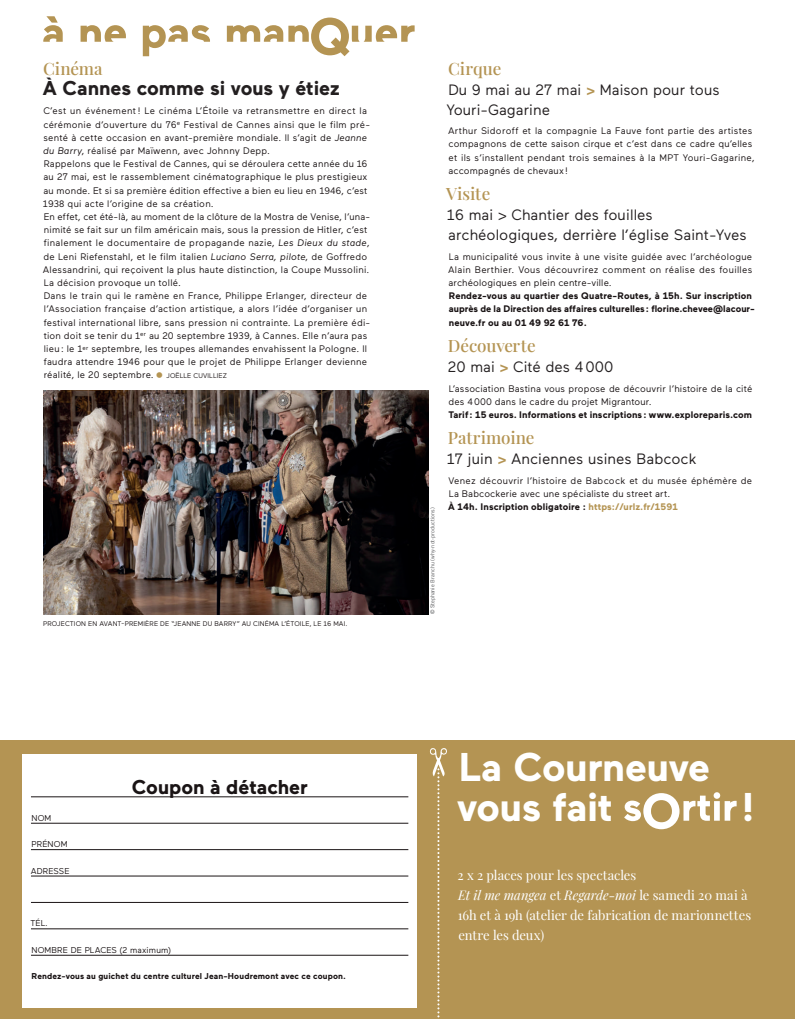
<style>
.page{position:relative;width:795px;height:1019px;background:#fff}
.page>*{position:absolute;margin:0;border:0;box-sizing:border-box;transform-origin:0 0}
.t1{font:700 40px/39.6px "Maax";letter-spacing:-.01em;color:#fff}
.t2{font:700 20px "Maax";color:#231f20}
.t3{font:700 20px "Maax";color:#1a1415}
.t4{font:600 17px "Playfair Display";color:#b49453}
.t5{font:15px/20px "Maax";color:#231f20}
.t6{font:13px/19.8px "Playfair Display";letter-spacing:-.005em;color:#fff}
.t7{font:9.5px/13.2px "Maax";letter-spacing:.025em;color:#1a1415}
.t8{font:700 9.5px/13.2px "Maax";letter-spacing:.005em;color:#1a1415}
.t9{font:700 8.5px "Maax";letter-spacing:.015em;color:#1a1415}
.t10{font:8.5px "Maax";letter-spacing:.015em;color:#1a1415}
.t11{font:6.8px "Maax";letter-spacing:.015em;color:#1a1415}
.t12{font:5.5px "Trade Gothic";letter-spacing:.005em;color:#57585a}
.s1{font-style:italic}
.s2{font-weight:500;color:#b49453}
.s3{font-weight:700}
.s4{font-weight:700;color:#b49453}
</style>
<div class="page">
<div style="left:0;top:741px;width:794px;height:278px;background:#b49453"></div>
<div style="left:22px;top:754px;width:394px;height:253px;background:#fff"></div>
<hr style="left:31px;top:796px;width:377px;height:1px;background:#1a1415">
<hr style="left:31px;top:823px;width:377px;height:1px;background:#1a1415">
<hr style="left:31px;top:849px;width:377px;height:1px;background:#1a1415">
<hr style="left:31px;top:876px;width:377px;height:1px;background:#1a1415">
<hr style="left:31px;top:902px;width:377px;height:1px;background:#1a1415">
<hr style="left:31px;top:928px;width:377px;height:1px;background:#1a1415">
<hr style="left:31px;top:955px;width:377px;height:1px;background:#1a1415">
<svg style="left:624px;top:792px;width:112px;height:37px"></svg>
<svg style="left:430px;top:748px;width:17px;height:270px"></svg>
<svg style="left:43px;top:16px;width:371px;height:40px"></svg>
<img style="left:43px;top:390px;width:385px;height:225px">
<h3 class="t4" style="left:43px;top:57px;width:61px">Cinéma</h3>
<h2 class="t2" style="left:43px;top:77px;width:299px">À Cannes comme si vous y étiez</h2>
<p class="t7" style="left:43px;top:105px;width:329px">C’est un événement ! Le cinéma L’Étoile va retransmettre en direct la cérémonie d’ouverture du 76<sup>e</sup> Festival de Cannes ainsi que le film pré&shy;senté à cette occasion en avant-première mondiale. Il s’agit de <span class="s1">Jeanne du Barry</span>, réalisé par Maïwenn, avec Johnny Depp.<br>Rappelons que le Festival de Cannes, qui se déroulera cette année du 16 au 27 mai, est le rassemblement cinématographique le plus prestigieux au monde. Et si sa première édition effective a bien eu lieu en 1946, c’est 1938 qui acte l’origine de sa création.<br>En effet, cet été-là, au moment de la clôture de la Mostra de Venise, l’una&shy;nimité se fait sur un film américain mais, sous la pression de Hitler, c’est finalement le documentaire de propagande nazie, <span class="s1">Les Dieux du stade</span>, de Leni Riefenstahl, et le film italien <span class="s1">Luciano Serra, pilote</span>, de Goffredo Alessandrini, qui reçoivent la plus haute distinction, la Coupe Mussolini.<br>La décision provoque un tollé.<br>Dans le train qui le ramène en France, Philippe Erlanger, directeur de l’Association française d’action artistique, a alors l’idée d’organiser un festival international libre, sans pression ni contrainte. La première édi&shy;tion doit se tenir du 1<sup>er</sup> au 20 septembre 1939, à Cannes. Elle n’aura pas lieu : le 1<sup>er</sup> septembre, les troupes allemandes envahissent la Pologne. Il faudra attendre 1946 pour que le projet de Philippe Erlanger devienne réalité, le 20 septembre.</p>
<p class="t11" style="left:166px;top:372px;width:62px">JOËLLE CUVILLIEZ</p>
<p class="t11" style="left:43px;top:619px;width:306px">PROJECTION EN AVANT-PREMIÈRE DE “JEANNE DU BARRY” AU CINÉMA L’ÉTOILE, LE 16 MAI.</p>
<p class="t10" style="left:31px;top:813px;width:21px">NOM</p>
<p class="t10" style="left:31px;top:839px;width:37px">PRÉNOM</p>
<p class="t10" style="left:31px;top:866px;width:40px">ADRESSE</p>
<h2 class="t3" style="left:132px;top:776px;width:177px">Coupon à détacher</h2>
<p class="t10" style="left:30px;top:919px;width:19px">TÉL.</p>
<p class="t10" style="left:31px;top:945px;width:141px">NOMBRE DE PLACES (2 maximum)</p>
<p class="t9" style="left:32px;top:971px;width:316px">Rendez-vous au guichet du centre culturel Jean-Houdremont avec ce coupon.</p>
<p class="t12" style="left:429px;top:614px;width:108px;rotate:-90deg">© Stephanie Branchu (why-not-productions)</p>
<h3 class="t4" style="left:448px;top:57px;width:54px">Cirque</h3>
<h3 class="t5" style="left:446px;top:80px;width:274px">Du 9 mai au 27 mai <span class="s2">&gt;</span> Maison pour tous<br>Youri-Gagarine</h3>
<p class="t7" style="left:448px;top:124px;width:308px">Arthur Sidoroff et la compagnie La Fauve font partie des artistes compagnons de cette saison cirque et c’est dans ce cadre qu’elles et ils s’installent pendant trois semaines à la MPT Youri-Gagarine, accompagnés de chevaux!</p>
<h3 class="t4" style="left:446px;top:182px;width:45px">Visite</h3>
<h3 class="t5" style="left:447px;top:205px;width:301px">16 mai &gt; Chantier des fouilles archéologiques, derrière l’église Saint-Yves</h3>
<p class="t7" style="left:448px;top:250px;width:306px;text-align:justify">La municipalité vous invite à une visite guidée avec l’archéologue Alain Berthier. Vous découvrirez comment on réalise des fouilles archéologiques en plein centre-ville.</p>
<p class="t8" style="left:448px;top:289px;width:307px">Rendez-vous au quartier des Quatre-Routes, à 15h. Sur inscription auprès de la Direction des affaires culturelles: florine.chevee@lacour&shy;neuve.fr ou au 01 49 92 61 76.</p>
<h3 class="t4" style="left:447px;top:334px;width:89px">Découverte</h3>
<h3 class="t5" style="left:447px;top:357px;width:167px">20 mai <span class="s2">&gt;</span> Cité des 4000</h3>
<p class="t7" style="left:448px;top:382px;width:305px">L’association Bastina vous propose de découvrir l’histoire de la cité des 4000 dans le cadre du projet Migrantour.</p>
<p class="t8" style="left:448px;top:408px;width:305px">Tarif: 15 euros. Informations et inscriptions: www.exploreparis.com</p>
<h3 class="t4" style="left:447px;top:427px;width:88px">Patrimoine</h3>
<h3 class="t5" style="left:447px;top:449px;width:251px">17 juin <span class="s2">&gt;</span> Anciennes usines Babcock</h3>
<p class="t7" style="left:448px;top:474px;width:305px">Venez découvrir l’histoire de Babcock et du musée éphémère de<br>La Babcockerie avec une spécialiste du street art.<br><span class="s3">À 14h. Inscription obligatoire :</span> <span class="s4">https://urlz.fr/1591</span></p>
<h1 class="t1" style="left:457px;top:748px;width:254px">La Courneuve vous fait</h1>
<h1 class="t1" style="left:741px;top:787px;width:15px">!</h1>
<h3 class="t6" style="left:457px;top:864px;width:295px">2 x 2 places pour les spectacles<br><span class="s1">Et il me mangea</span> et <span class="s1">Regarde-moi</span> le samedi 20 mai à 16h et à 19h (atelier de fabrication de marionnettes entre les deux)</h3>
</div>
